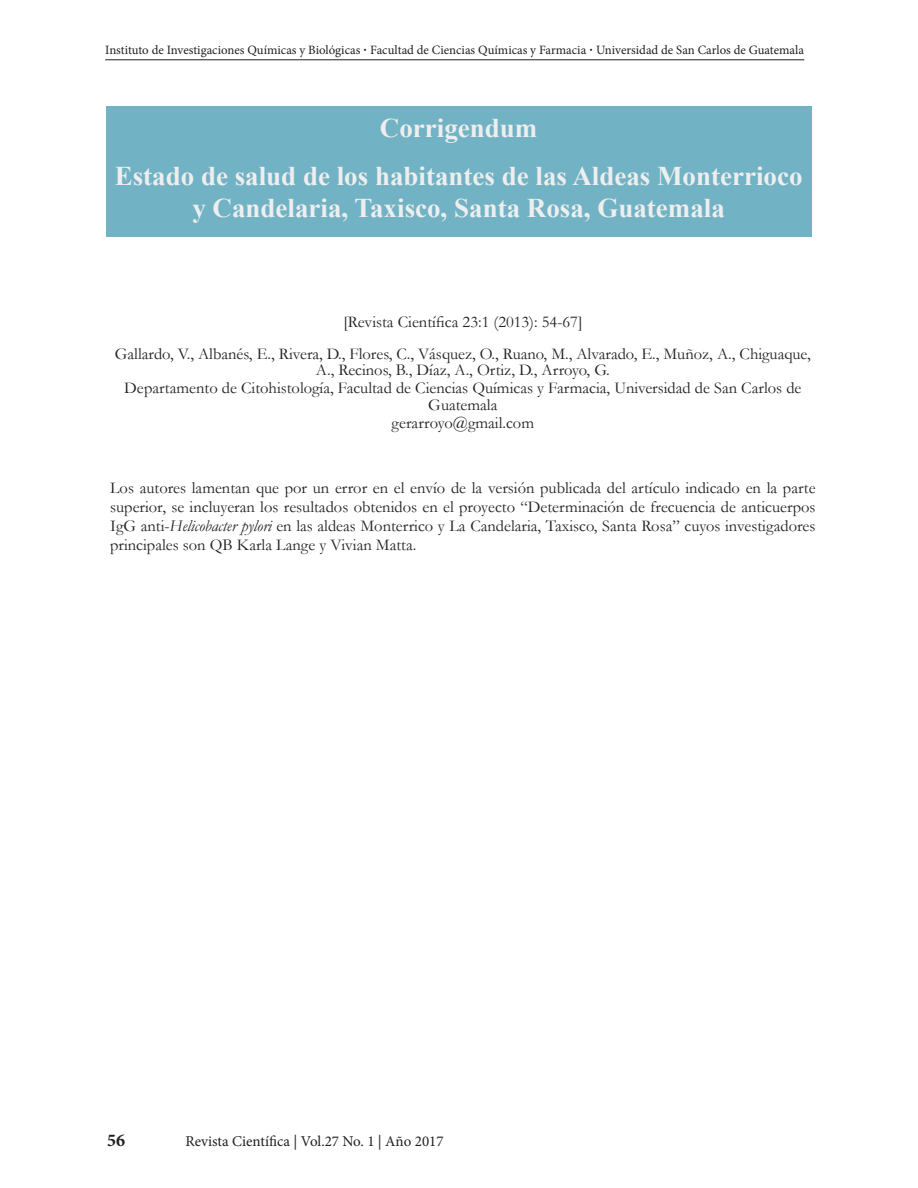
<style>
.page{position:relative;width:918px;height:1188px;background:#fff}
.page>*{position:absolute;margin:0;border:0;box-sizing:border-box;transform-origin:0 0}
.t1{font:700 27px/32.4px "Times New Roman";color:#eeeeef;text-align:center}
.t2{font:700 18px "Minion Pro";color:#231f20}
.t3{font:16.5px/19px "Garamond";color:#231f20;text-align:center}
.t4{font:15px "Minion Pro";color:#231f20}
.t5{font:12.75px "Minion Pro";color:#231f20}
.s1{font-size:18px}
.s2{font-style:italic}
</style>
<div class="page">
<hr style="left:105px;top:59px;width:699px;height:1px;background:#231f20">
<div style="left:106px;top:106px;width:705px;height:131px;background:#71b3c4"></div>
<p class="t5" style="left:105px;top:42px;width:700px">Instituto de Investigaciones Químicas y Biológicas <span class="s1">·</span> Facultad de Ciencias Químicas y Farmacia <span class="s1">·</span> Universidad de San Carlos de Guatemala</p>
<p class="t1" style="left:380px;top:111px;width:159px">Corrigendum</p>
<p class="t1" style="left:115px;top:159px;width:689px">Estado de salud de los habitantes de las Aldeas Monterrioco y Candelaria, Taxisco, Santa Rosa, Guatemala</p>
<p class="t3" style="left:343px;top:312px;width:241px">[Revista Científica 23:1 (2013): 54-67]</p>
<p class="t3" style="left:115px;top:345px;width:697px;line-height:16.5px">Gallardo, V., Albanés, E., Rivera, D., Flores, C., Vásquez, O., Ruano, M., Alvarado, E., Muñoz, A., Chiguaque,<br>A., Recinos, B., Díaz, A., Ortiz, D., Arroyo, G.</p>
<p class="t3" style="left:124px;top:380px;width:679px;line-height:16.5px">Departamento de Citohistología, Facultad de Ciencias Químicas y Farmacia, Universidad de San Carlos de<br>Guatemala</p>
<p class="t3" style="left:392px;top:413px;width:144px">gerarroyo@gmail.com</p>
<p class="t3" style="left:110px;top:478px;width:707px;text-align:justify">Los autores lamentan que por un error en el envío de la versión publicada del artículo indicado en la parte superior, se incluyeran los resultados obtenidos en el proyecto “Determinación de frecuencia de anticuerpos IgG anti-<span class="s2">Helicobacter pylori</span> en las aldeas Monterrico y La Candelaria, Taxisco, Santa Rosa” cuyos investigadores principales son QB Karla Lange y Vivian Matta.</p>
<p class="t2" style="left:107px;top:1127px;width:19px">56</p>
<p class="t4" style="left:185px;top:1131px;width:260px">Revista Científica | Vol.27 No. 1 | Año 2017</p>
</div>
